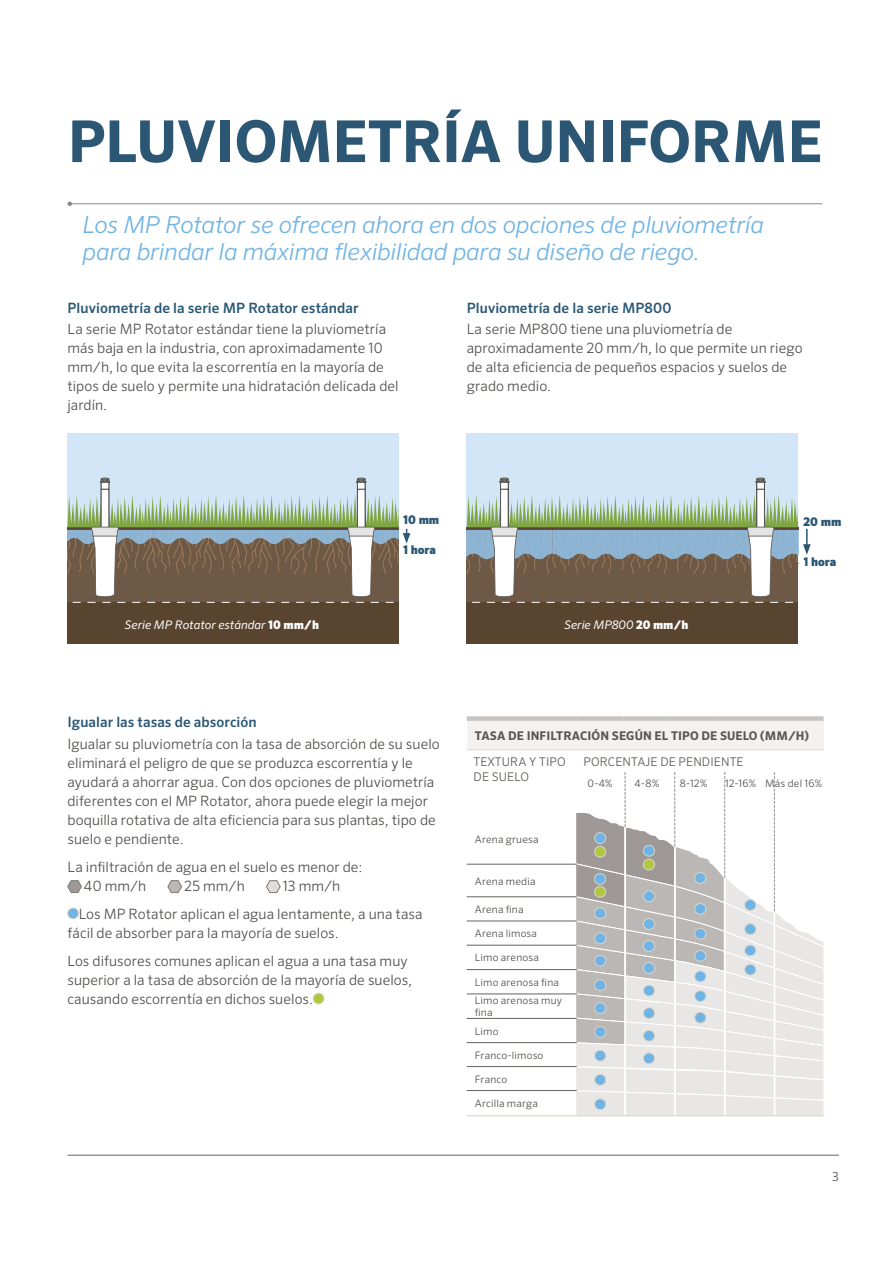
<style>
.page{position:relative;width:893px;height:1263px;background:#fff}
.page>*{position:absolute;margin:0;border:0;box-sizing:border-box;transform-origin:0 0}
.t1{font:700 57.9px "Sero Pro";letter-spacing:-.01em;color:#2b5774}
.t2{font:italic 300 23.55px/27px "Sero Pro";letter-spacing:-.01em;color:#6fb4e5}
.t3{font:300 14.25px/19px "Sero Pro";letter-spacing:.005em;color:#504e4b}
.t4{font:500 14.25px "Sero Pro";letter-spacing:.005em;color:#2b5774}
.t5{font:300 12.3px "Sero Pro";color:#504e4b}
.t6{font:700 12px "Sero Pro";letter-spacing:.01em;color:#5b5854}
.t7{font:300 12px/15px "Sero Pro";letter-spacing:.01em;color:#5b5854}
.t8{font:900 12px "Sero Pro";color:#2b5774}
.t9{font:italic 11.85px "Sero Pro";color:#fff}
.t10{font:300 10.35px/18.5px "Sero Pro";letter-spacing:.015em;color:#504e4b}
.s1{font-weight:900;font-style:normal}
</style>
<div class="page">
<hr style="left:68px;top:1155px;width:771px;height:1px;background:#66625f">
<div style="left:68px;top:602px;width:331px;height:42px;background:#594430"></div>
<div style="left:68px;top:433px;width:331px;height:95px;background:#d2e6f8"></div>
<div style="left:467px;top:602px;width:331px;height:42px;background:#594430"></div>
<div style="left:467px;top:433px;width:331px;height:95px;background:#d2e6f8"></div>
<svg style="left:576px;top:772px;width:247px;height:343px"></svg>
<svg style="left:67px;top:477px;width:343px;height:126px"></svg>
<svg style="left:467px;top:477px;width:344px;height:126px"></svg>
<hr style="left:70px;top:203px;width:752px;height:1px;background:#8d8985">
<svg style="left:68px;top:201px;width:4px;height:5px"></svg>
<div style="left:467px;top:718px;width:356px;height:32px;background:#f4f2ee"></div>
<hr style="left:467px;top:1115px;width:110px;height:1px;background:#e2ddd3">
<hr style="left:577px;top:1115px;width:47px;height:1px;background:#e2ddd3">
<hr style="left:624px;top:1115px;width:46px;height:1px;background:#e2ddd3">
<hr style="left:670px;top:1115px;width:47px;height:1px;background:#e2ddd3">
<hr style="left:717px;top:1115px;width:47px;height:1px;background:#e2ddd3">
<hr style="left:764px;top:1115px;width:59px;height:1px;background:#e2ddd3">
<hr style="left:577px;top:749px;width:47px;height:1px;background:#e2ddd3">
<hr style="left:624px;top:749px;width:46px;height:1px;background:#e2ddd3">
<hr style="left:670px;top:749px;width:47px;height:1px;background:#e2ddd3">
<hr style="left:717px;top:749px;width:47px;height:1px;background:#e2ddd3">
<hr style="left:764px;top:749px;width:59px;height:1px;background:#e2ddd3">
<hr style="left:467px;top:749px;width:110px;height:1px;background:#e2ddd3">
<hr style="left:467px;top:864px;width:110px;height:1px;background:#66625f">
<hr style="left:467px;top:896px;width:110px;height:1px;background:#66625f">
<hr style="left:467px;top:921px;width:110px;height:1px;background:#66625f">
<hr style="left:467px;top:945px;width:110px;height:1px;background:#66625f">
<hr style="left:467px;top:969px;width:110px;height:1px;background:#66625f">
<hr style="left:467px;top:994px;width:110px;height:1px;background:#66625f">
<hr style="left:467px;top:1018px;width:110px;height:1px;background:#66625f">
<hr style="left:467px;top:1042px;width:110px;height:1px;background:#66625f">
<hr style="left:467px;top:1066px;width:110px;height:1px;background:#66625f">
<hr style="left:467px;top:1090px;width:110px;height:1px;background:#66625f">
<div style="left:467px;top:716px;width:110px;height:5px;background:#c6c3c1"></div>
<div style="left:577px;top:716px;width:47px;height:5px;background:#c6c3c1"></div>
<div style="left:624px;top:716px;width:46px;height:5px;background:#c6c3c1"></div>
<div style="left:670px;top:716px;width:47px;height:5px;background:#c6c3c1"></div>
<div style="left:717px;top:716px;width:47px;height:5px;background:#c6c3c1"></div>
<div style="left:764px;top:716px;width:59px;height:5px;background:#c6c3c1"></div>
<svg style="left:67px;top:880px;width:15px;height:13px"></svg>
<svg style="left:167px;top:880px;width:15px;height:13px"></svg>
<svg style="left:266px;top:880px;width:15px;height:13px"></svg>
<div style="left:68px;top:908px;width:10px;height:11px;background:#6fb4e5;border-radius:50%"></div>
<div style="left:67px;top:908px;width:12px;height:11px;border:1px solid #dbd4c7;border-radius:50%"></div>
<div style="left:313px;top:993px;width:11px;height:11px;background:#b1c744;border-radius:50%"></div>
<div style="left:313px;top:993px;width:11px;height:11px;border:1px solid #dbd4c7;border-radius:50%"></div>
<h1 class="t1" style="left:68px;top:106px;width:756px">PLUVIOMETRÍA UNIFORME</h1>
<h2 class="t2" style="left:82px;top:211px;width:683px">Los MP Rotator se ofrecen ahora en dos opciones de pluviometría para brindar la máxima flexibilidad para su diseño de riego.</h2>
<p class="t4" style="left:67px;top:299px;width:293px">Pluviometría de la serie MP Rotator estándar</p>
<p class="t3" style="left:67px;top:319px;width:333px">La serie MP Rotator estándar tiene la pluviometría más baja en la industria, con aproximadamente 10 mm/h, lo que evita la escorrentía en la mayoría de tipos de suelo y permite una hidratación delicada del jardín.</p>
<p class="t4" style="left:467px;top:299px;width:206px">Pluviometría de la serie MP800</p>
<p class="t3" style="left:467px;top:319px;width:337px">La serie MP800 tiene una pluviometría de aproximadamente 20 mm/h, lo que permite un riego de alta eficiencia de pequeños espacios y suelos de grado medio.</p>
<p class="t8" style="left:403px;top:512px;width:38px">10 mm</p>
<p class="t8" style="left:803px;top:514px;width:39px">20 mm</p>
<p class="t8" style="left:403px;top:543px;width:34px">1 hora</p>
<p class="t9" style="left:125px;top:618px;width:196px">Serie MP Rotator estándar <span class="s1">10 mm/h</span></p>
<p class="t9" style="left:564px;top:618px;width:126px">Serie MP800 <span class="s1">20 mm/h</span></p>
<p class="t8" style="left:803px;top:554px;width:34px">1 hora</p>
<p class="t4" style="left:68px;top:714px;width:191px">Igualar las tasas de absorción</p>
<p class="t3" style="left:68px;top:734px;width:374px">Igualar su pluviometría con la tasa de absorción de su suelo eliminará el peligro de que se produzca escorrentía y le ayudará a ahorrar agua. Con dos opciones de pluviometría diferentes con el MP Rotator, ahora puede elegir la mejor boquilla rotativa de alta eficiencia para sus plantas, tipo de suelo e pendiente.</p>
<p class="t3" style="left:84px;top:857px;width:280px;text-indent:-16px">La infiltración de agua en el suelo es menor de:<br>40 mm/h</p>
<p class="t3" style="left:79px;top:872px;width:345px;line-height:27.8px;text-indent:204px">13 mm/h<br>Los MP Rotator aplican el agua lentamente, a una tasa</p>
<p class="t3" style="left:68px;top:919px;width:342px;line-height:27.8px">fácil de absorber para la mayoría de suelos.<br>Los difusores comunes aplican el agua a una tasa muy</p>
<p class="t3" style="left:68px;top:970px;width:346px">superior a la tasa de absorción de la mayoría de suelos, causando escorrentía en dichos suelos.</p>
<p class="t3" style="left:184px;top:876px;width:62px">25 mm/h</p>
<p class="t6" style="left:475px;top:728px;width:336px">TASA DE INFILTRACIÓN SEGÚN EL TIPO DE SUELO (MM/H)</p>
<p class="t7" style="left:474px;top:754px;width:94px">TEXTURA Y TIPO<br>DE SUELO</p>
<p class="t7" style="left:584px;top:754px;width:162px">PORCENTAJE DE PENDIENTE</p>
<p class="t10" style="left:588px;top:774px;width:27px">0-4%</p>
<p class="t10" style="left:635px;top:774px;width:26px">4-8%</p>
<p class="t10" style="left:680px;top:774px;width:29px">8-12%</p>
<p class="t10" style="left:725px;top:774px;width:99px">12-16% Más del 16%</p>
<p class="t10" style="left:475px;top:830px;width:65px">Arena gruesa</p>
<p class="t10" style="left:475px;top:871px;width:62px">Arena media</p>
<p class="t10" style="left:475px;top:900px;width:50px">Arena fina</p>
<p class="t10" style="left:475px;top:924px;width:64px">Arena limosa</p>
<p class="t10" style="left:475px;top:948px;width:66px">Limo arenosa</p>
<p class="t10" style="left:475px;top:973px;width:89px">Limo arenosa fina<br>Limo arenosa muy</p>
<p class="t10" style="left:475px;top:1003px;width:25px">fina<br>Limo</p>
<p class="t10" style="left:475px;top:1046px;width:70px">Franco-limoso</p>
<p class="t10" style="left:475px;top:1070px;width:34px">Franco</p>
<p class="t10" style="left:475px;top:1094px;width:64px">Arcilla marga</p>
<p class="t5" style="left:832px;top:1169px;width:8px">3</p>
</div>
